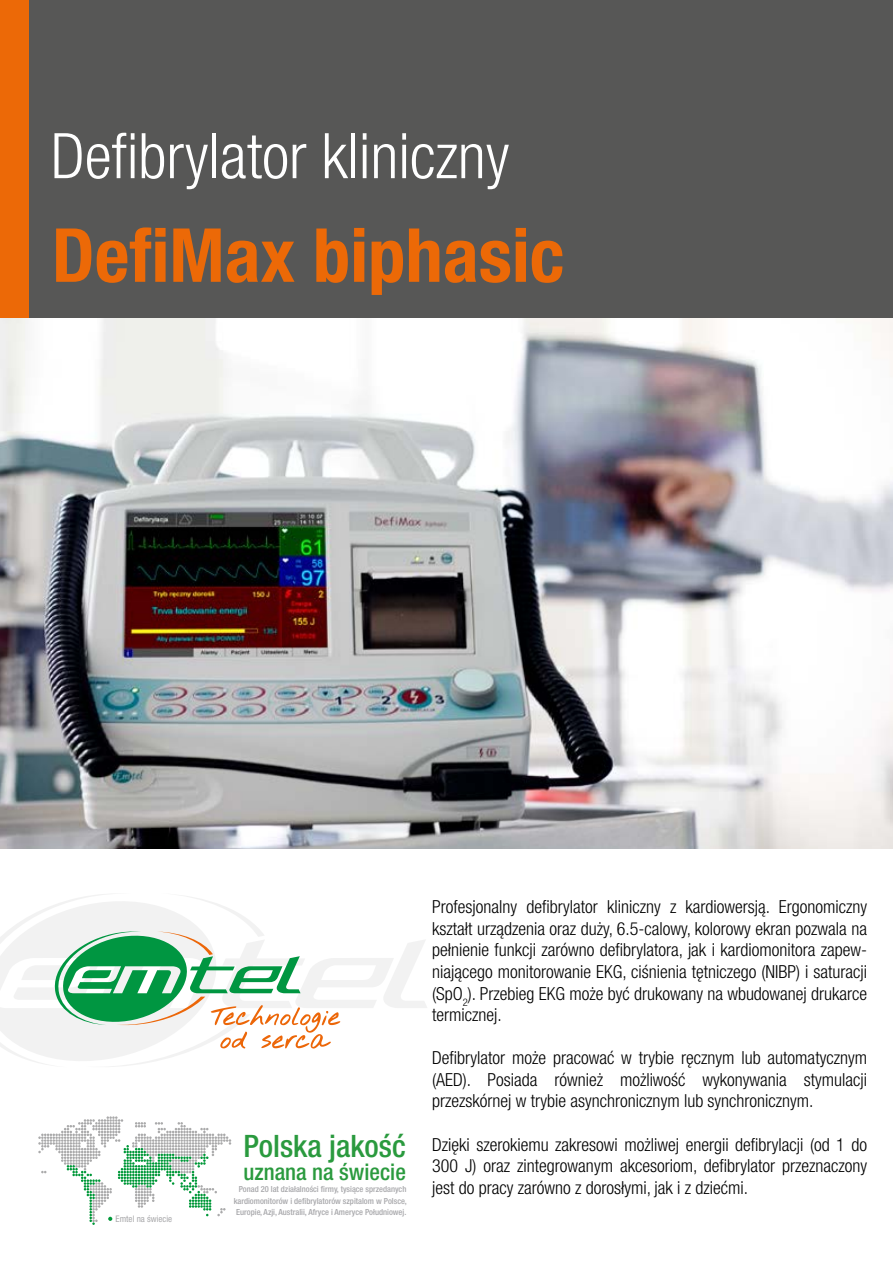
<style>
.page{position:relative;width:893px;height:1263px;background:#fff}
.page>*{position:absolute;margin:0;border:0;box-sizing:border-box;transform-origin:0 0}
.t1{font:700 condensed 74.7px "Helvetica Neue LT Pro";color:#ec6907}
.t2{font:300 condensed 63px "Helvetica Neue LT Pro";color:#fff}
.t3{font:500 condensed 30.9px "Helvetica Neue LT Pro";color:#2a9a3e}
.t4{font:500 condensed 22.8px "Helvetica Neue LT Pro";color:#2a9a3e}
.t5{font:300 condensed 18px/21.6px "Helvetica Neue LT Pro";color:#000;text-align:justify}
.t6{font:condensed 9px "Helvetica Neue LT Pro";color:#a9a9ab}
.t7{font:500 condensed 8.4px/11.6px "Helvetica Neue LT Pro";color:#a7a7aa;text-align:center}
</style>
<div class="page">
<img style="left:0;top:318px;width:893px;height:531px">
<div style="left:0;top:0;width:893px;height:318px;background:#575756"></div>
<div style="left:0;top:0;width:29px;height:318px;background:#ec6907"></div>
<svg style="left:108px;top:1217px;width:4px;height:4px"></svg>
<img style="left:84px;top:1116px;width:99px;height:8px">
<img style="left:124px;top:1145px;width:82px;height:11px">
<svg style="left:0;top:894px;width:427px;height:173px"></svg>
<h2 class="t2" style="left:51px;top:120px;width:460px">Defibrylator kliniczny</h2>
<h1 class="t1" style="left:52px;top:210px;width:514px">DefiMax biphasic</h1>
<p class="t6" style="left:116px;top:1213px;width:58px">Emtel na świecie</p>
<h3 class="t3" style="left:243px;top:1127px;width:164px">Polska jakość</h3>
<p class="t4" style="left:244px;top:1158px;width:164px">uznana na świecie</p>
<p class="t7" style="left:234px;top:1183px;width:174px">Ponad 20 lat działalności firmy, tysiące sprzedanych kardiomonitorów i defibrylatorów szpitalom w Polsce,<br>Europie, Azji, Australii, Afryce i Ameryce Południowej.</p>
<p class="t5" style="left:432px;top:896px;width:436px">Profesjonalny defibrylator kliniczny z kardiowersją. Ergonomiczny kształt urządzenia oraz duży, 6.5-calowy, kolorowy ekran pozwala na pełnienie funkcji zarówno defibrylatora, jak i kardiomonitora zapew&shy;niającego monitorowanie EKG, ciśnienia tętniczego (NIBP) i saturacji (SpO<sub>2</sub>). Przebieg EKG może być drukowany na wbudowanej drukarce termicznej.</p>
<p class="t5" style="left:432px;top:1047px;width:436px">Defibrylator może pracować w trybie ręcznym lub automatycznym (AED). Posiada również możliwość wykonywania stymulacji przezskórnej w trybie asynchronicznym lub synchronicznym.</p>
<p class="t5" style="left:432px;top:1133px;width:436px">Dzięki szerokiemu zakresowi możliwej energii defibrylacji (od 1 do 300 J) oraz zintegrowanym akcesoriom, defibrylator przeznaczony jest do pracy zarówno z dorosłymi, jak i z dziećmi.</p>
</div>
